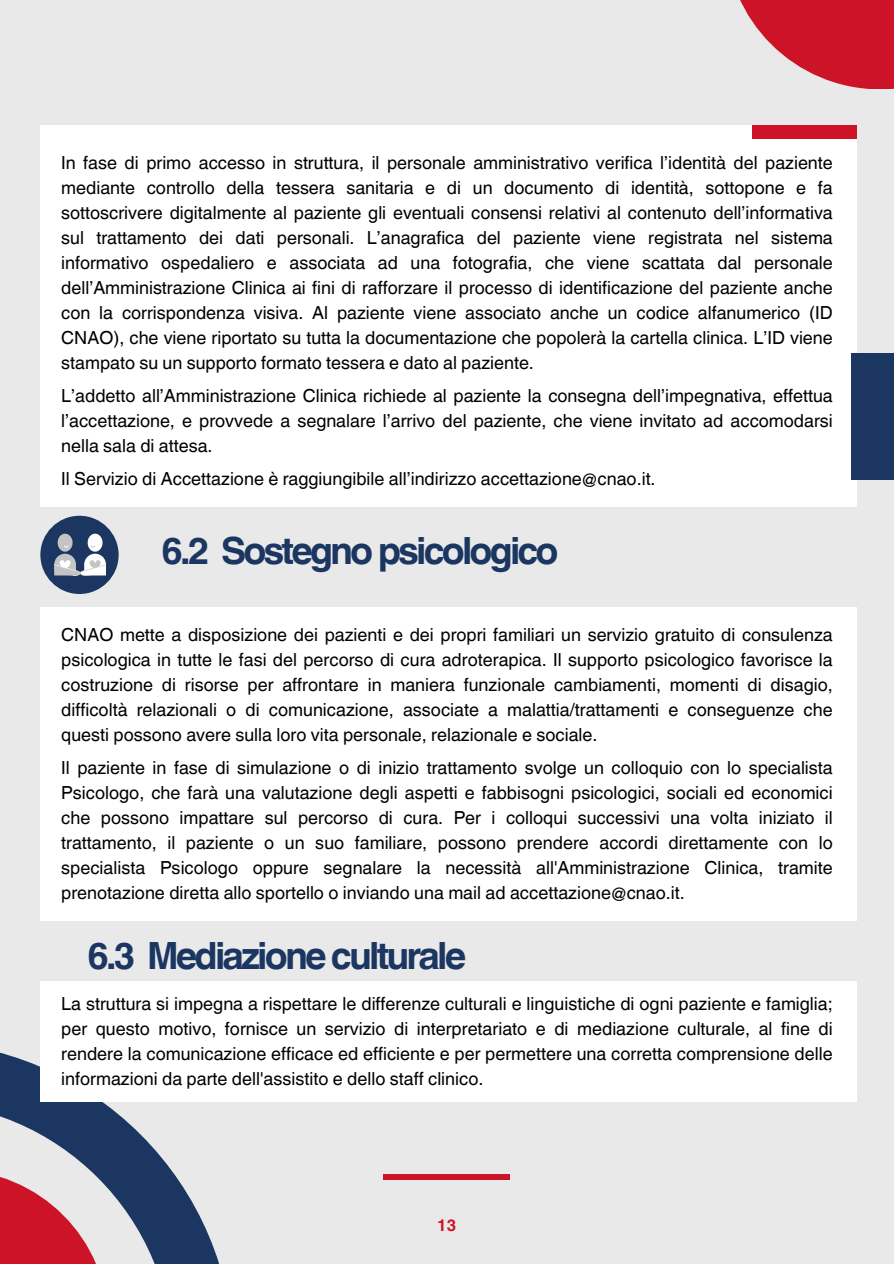
<style>
.page{position:relative;width:894px;height:1264px;background:#fff}
.page>*{position:absolute;margin:0;border:0;box-sizing:border-box;transform-origin:0 0}
.t1{font:700 37.5px "Helvetica World";letter-spacing:-.075em;color:#1a3661}
.t2{font:18px/25px "Helvetica World";color:#000;text-align:justify}
.t3{font:700 16.5px "Helvetica World";color:#cd1327}
</style>
<div class="page">
<div style="left:0;top:0;width:893px;height:1263px;background:#e9e9e9"></div>
<svg style="left:0;top:1052px;width:233px;height:211px"></svg>
<div style="left:40px;top:125px;width:816px;height:381px;background:#fff"></div>
<svg style="left:0;top:1169px;width:108px;height:94px;fill:#cd1327"></svg>
<div style="left:851px;top:353px;width:42px;height:127px;background:#1a3661"></div>
<div style="left:383px;top:1174px;width:127px;height:5px;background:#cd1327"></div>
<svg style="left:740px;top:0;width:153px;height:89px;fill:#cd1327"></svg>
<div style="left:40px;top:515px;width:79px;height:79px;background:#1a3661;border-radius:50%"></div>
<svg style="left:54px;top:533px;width:52px;height:43px"></svg>
<div style="left:40px;top:607px;width:816px;height:314px;background:#fff"></div>
<div style="left:40px;top:981px;width:816px;height:120px;background:#fff"></div>
<div style="left:751px;top:125px;width:105px;height:13px;background:#cd1327"></div>
<p class="t2" style="left:61px;top:150px;width:772px">In fase di primo accesso in struttura, il personale amministrativo verifica l’identità del paziente mediante controllo della tessera sanitaria e di un documento di identità, sottopone e fa sottoscrivere digitalmente al paziente gli eventuali consensi relativi al contenuto dell’informativa sul trattamento dei dati personali. L’anagrafica del paziente viene registrata nel sistema informativo ospedaliero e associata ad una fotografia, che viene scattata dal personale dell’Amministrazione Clinica ai fini di rafforzare il processo di identificazione del paziente anche con la corrispondenza visiva. Al paziente viene associato anche un codice alfanumerico (ID CNAO), che viene riportato su tutta la documentazione che popolerà la cartella clinica. L’ID viene stampato su un supporto formato tessera e dato al paziente.</p>
<p class="t2" style="left:61px;top:383px;width:772px">L’addetto all’Amministrazione Clinica richiede al paziente la consegna dell’impegnativa, effettua l’accettazione, e provvede a segnalare l’arrivo del paziente, che viene invitato ad accomodarsi nella sala di attesa.</p>
<p class="t2" style="left:61px;top:466px;width:595px">Il Servizio di Accettazione è raggiungibile all’indirizzo accettazione@cnao.it.</p>
<p class="t1" style="left:161px;top:520px;width:398px">6.2 Sostegno psicologico</p>
<p class="t2" style="left:61px;top:622px;width:772px">CNAO mette a disposizione dei pazienti e dei propri familiari un servizio gratuito di consulenza psicologica in tutte le fasi del percorso di cura adroterapica. Il supporto psicologico favorisce la costruzione di risorse per affrontare in maniera funzionale cambiamenti, momenti di disagio, difficoltà relazionali o di comunicazione, associate a malattia/trattamenti e conseguenze che questi possono avere sulla loro vita personale, relazionale e sociale.</p>
<h1 class="t2" style="left:61px;top:755px;width:772px">Il paziente in fase di simulazione o di inizio trattamento svolge un colloquio con lo specialista Psicologo, che farà una valutazione degli aspetti e fabbisogni psicologici, sociali ed economici che possono impattare sul percorso di cura. Per i colloqui successivi una volta iniziato il trattamento, il paziente o un suo familiare, possono prendere accordi direttamente con lo specialista Psicologo oppure segnalare la necessità all'Amministrazione Clinica, tramite prenotazione diretta allo sportello o inviando una mail ad accettazione@cnao.it.</h1>
<p class="t1" style="left:87px;top:925px;width:380px">6.3 Mediazione culturale</p>
<h1 class="t2" style="left:61px;top:991px;width:772px">La struttura si impegna a rispettare le differenze culturali e linguistiche di ogni paziente e famiglia; per questo motivo, fornisce un servizio di interpretariato e di mediazione culturale, al fine di rendere la comunicazione efficace ed efficiente e per permettere una corretta comprensione delle informazioni da parte dell'assistito e dello staff clinico.</h1>
<p class="t3" style="left:437px;top:1211px;width:20px">13</p>
</div>
